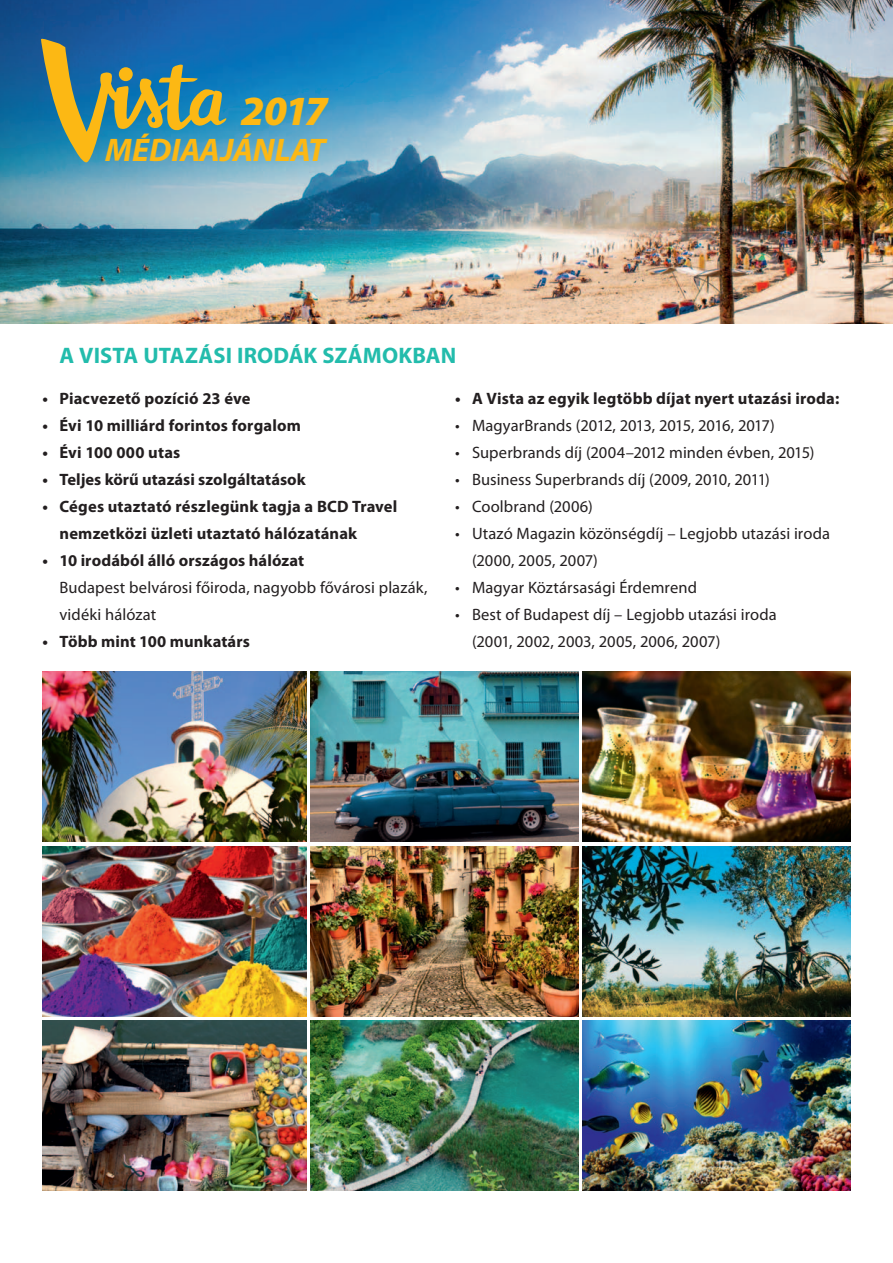
<style>
.page{position:relative;width:893px;height:1263px;background:#fff}
.page>*{position:absolute;margin:0;border:0;box-sizing:border-box;transform-origin:0 0}
.t1{font:italic 900 41.7px "Myriad Pro";color:#fcb814}
.t2{font:italic 700 32.7px "Myriad Pro";letter-spacing:-.01em;color:#fcb814}
.t3{font:700 22.5px "Myriad Pro";letter-spacing:.005em;color:#22bcac}
.t4{font:16.5px/27px "Myriad Pro";letter-spacing:.005em;color:#231f20}
.t5{font:700 16.5px/27px "Myriad Pro";letter-spacing:.01em;color:#231f20}
</style>
<div class="page">
<img style="left:0;top:0;width:893px;height:323px">
<svg style="left:41px;top:37px;width:186px;height:129px;background:#598b89"></svg>
<img style="left:43px;top:672px;width:263px;height:170px">
<img style="left:43px;top:846px;width:263px;height:170px">
<img style="left:310px;top:672px;width:268px;height:170px">
<img style="left:583px;top:672px;width:267px;height:170px">
<img style="left:310px;top:846px;width:268px;height:170px">
<img style="left:583px;top:846px;width:267px;height:170px">
<img style="left:583px;top:1020px;width:267px;height:171px">
<img style="left:310px;top:1020px;width:268px;height:171px">
<img style="left:43px;top:1020px;width:263px;height:171px">
<h1 class="t1" style="left:241px;top:87px;width:89px">2017</h1>
<h2 class="t2" style="left:105px;top:129px;width:222px">MÉDIAAJÁNLAT</h2>
<h3 class="t3" style="left:60px;top:341px;width:398px">A Vista Utazási Irodák számokban</h3>
<p class="t5" style="left:43px;top:384px;width:209px">• Piacvezető pozíció 23 éve</p>
<p class="t5" style="left:43px;top:411px;width:260px">• Évi 10 milliárd forintos forgalom</p>
<p class="t5" style="left:43px;top:438px;width:139px">• Évi 100 000 utas</p>
<p class="t5" style="left:43px;top:465px;width:265px">• Teljes körű utazási szolgáltatások</p>
<p class="t5" style="left:60px;top:492px;width:339px;text-indent:-17px">• Céges utaztató részlegünk tagja a BCD Travel nemzetközi üzleti utaztató hálózatának</p>
<p class="t5" style="left:43px;top:546px;width:263px">• 10 irodából álló országos hálózat</p>
<p class="t4" style="left:60px;top:573px;width:369px">Budapest belvárosi főiroda, nagyobb fővárosi plazák, vidéki hálózat</p>
<p class="t5" style="left:43px;top:627px;width:209px">• Több mint 100 munkatárs</p>
<p class="t5" style="left:455px;top:384px;width:386px">• A Vista az egyik legtöbb díjat nyert utazási iroda:</p>
<p class="t4" style="left:455px;top:411px;width:321px">• MagyarBrands (2012, 2013, 2015, 2016, 2017)</p>
<p class="t4" style="left:455px;top:438px;width:361px">• Superbrands díj (2004–2012 minden évben, 2015)</p>
<p class="t4" style="left:455px;top:465px;width:316px">• Business Superbrands díj (2009, 2010, 2011)</p>
<p class="t4" style="left:455px;top:492px;width:139px">• Coolbrand (2006)</p>
<p class="t4" style="left:472px;top:519px;width:359px;text-indent:-17px">• Utazó Magazin közönségdíj – Legjobb utazási iroda (2000, 2005, 2007)</p>
<p class="t4" style="left:455px;top:573px;width:243px">• Magyar Köztársasági Érdemrend</p>
<p class="t4" style="left:472px;top:600px;width:306px;text-indent:-17px">• Best of Budapest díj – Legjobb utazási iroda (2001, 2002, 2003, 2005, 2006, 2007)</p>
</div>
